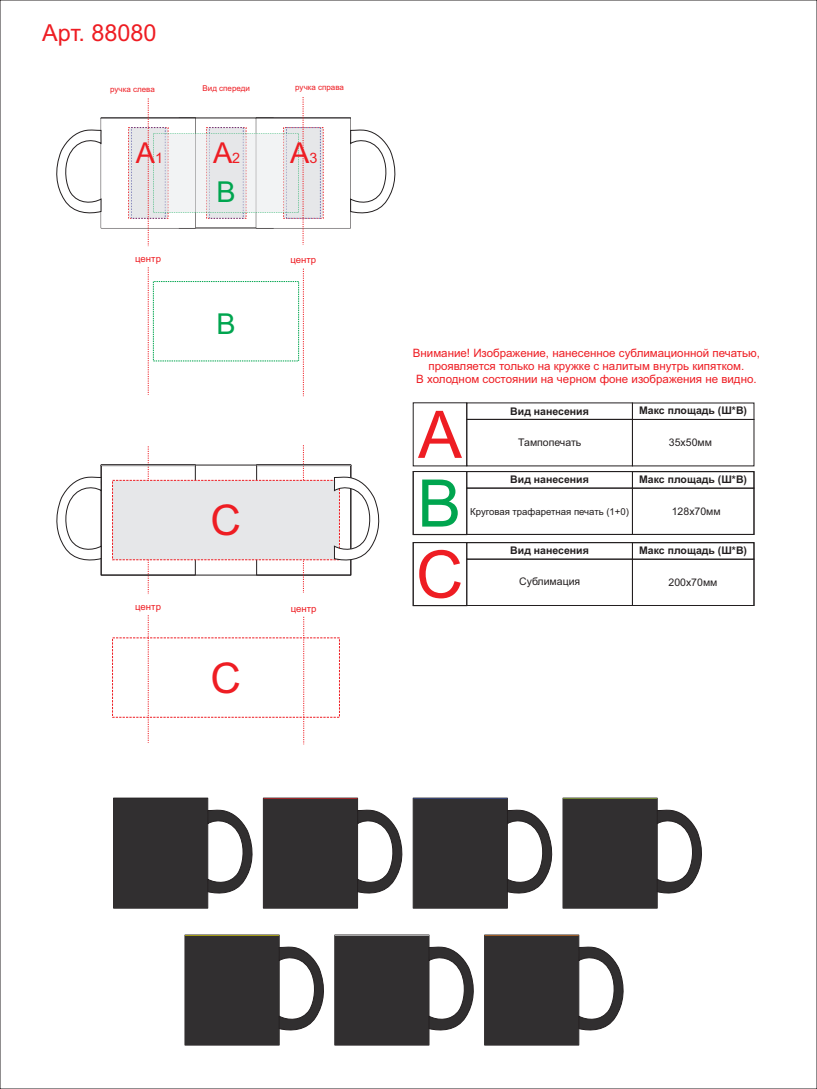
<style>
.page{position:relative;width:817px;height:1089px;background:#fff}
.page>*{position:absolute;margin:0;border:0;box-sizing:border-box;transform-origin:0 0}
.t1{font:65.64px "Arial";color:#ee1d23}
.t2{font:65.64px "Arial";color:#00a54f}
.t3{font:42.32px "Arial";color:#ee1d23}
.t4{font:28.8px "Arial";color:#ee1d23}
.t5{font:28.8px "Arial";color:#00a54f}
.t6{font:23.4px "Arial";color:#ee1d23}
.t7{font:11.52px/12.9px "Arial";color:#ee1d23;text-align:center}
.t8{font:700 10.52px "Arial";color:#231f20}
.t9{font:10.52px "Arial";color:#231f20}
.t10{font:9.6px "Arial";color:#231f20}
.t11{font:9.6px "Arial";color:#ee1d23}
.t12{font:8px "Arial";color:#ee1d23}
.s1{font-size:14.4px}
</style>
<div class="page">
<svg style="left:148px;top:615px;width:1px;height:126px"></svg>
<svg style="left:303px;top:617px;width:1px;height:127px"></svg>
<div style="left:113px;top:798px;width:95px;height:110px;background:#312f30"></div>
<svg style="left:207px;top:809px;width:46px;height:85px"></svg>
<div style="left:185px;top:935px;width:94px;height:110px;background:#312f30"></div>
<svg style="left:279px;top:946px;width:45px;height:85px"></svg>
<div style="left:263px;top:798px;width:94px;height:110px;background:#312f30"></div>
<svg style="left:357px;top:809px;width:46px;height:85px"></svg>
<div style="left:335px;top:935px;width:94px;height:110px;background:#312f30"></div>
<svg style="left:429px;top:946px;width:45px;height:85px"></svg>
<div style="left:413px;top:798px;width:94px;height:110px;background:#312f30"></div>
<svg style="left:507px;top:809px;width:46px;height:85px"></svg>
<div style="left:484px;top:935px;width:94px;height:110px;background:#312f30"></div>
<svg style="left:578px;top:946px;width:46px;height:85px"></svg>
<div style="left:563px;top:798px;width:94px;height:110px;background:#312f30"></div>
<svg style="left:657px;top:809px;width:45px;height:85px"></svg>
<svg style="left:185px;top:935px;width:94px;height:1px"></svg>
<svg style="left:263px;top:798px;width:94px;height:1px"></svg>
<svg style="left:335px;top:935px;width:94px;height:1px"></svg>
<svg style="left:413px;top:798px;width:94px;height:1px"></svg>
<svg style="left:484px;top:935px;width:94px;height:1px"></svg>
<svg style="left:563px;top:798px;width:94px;height:1px"></svg>
<div style="left:466px;top:419px;width:166px;height:47px;border:1px solid #231f20"></div>
<div style="left:632px;top:403px;width:122px;height:17px;border:1px solid #231f20"></div>
<div style="left:466px;top:471px;width:166px;height:17px;border:1px solid #231f20"></div>
<div style="left:466px;top:488px;width:166px;height:46px;border:1px solid #231f20"></div>
<div style="left:632px;top:488px;width:122px;height:46px;border:1px solid #231f20"></div>
<div style="left:632px;top:471px;width:122px;height:17px;border:1px solid #231f20"></div>
<div style="left:413px;top:471px;width:54px;height:64px;border:1px solid #231f20"></div>
<div style="left:466px;top:542px;width:166px;height:17px;border:1px solid #231f20"></div>
<div style="left:466px;top:559px;width:166px;height:47px;border:1px solid #231f20"></div>
<div style="left:632px;top:559px;width:122px;height:47px;border:1px solid #231f20"></div>
<div style="left:632px;top:542px;width:122px;height:17px;border:1px solid #231f20"></div>
<div style="left:413px;top:542px;width:54px;height:64px;border:1px solid #231f20"></div>
<svg style="left:56px;top:445px;width:324px;height:149px"></svg>
<svg style="left:148px;top:267px;width:1px;height:128px"></svg>
<svg style="left:303px;top:268px;width:1px;height:128px"></svg>
<svg style="left:56px;top:97px;width:340px;height:149px"></svg>
<h3 class="t6" style="left:42px;top:24px;width:116px">Арт. 88080</h3>
<p class="t12" style="left:110px;top:86px;width:46px">ручка слева</p>
<p class="t12" style="left:202px;top:85px;width:49px">Вид спереди</p>
<p class="t12" style="left:295px;top:84px;width:50px">ручка справа</p>
<h3 class="t4" style="left:136px;top:142px;width:29px">А<span class="s1">1</span></h3>
<h3 class="t4" style="left:213px;top:142px;width:29px">А<span class="s1">2</span></h3>
<h3 class="t4" style="left:290px;top:142px;width:29px">А<span class="s1">3</span></h3>
<h3 class="t5" style="left:216px;top:181px;width:21px">В</h3>
<p class="t11" style="left:135px;top:255px;width:27px">центр</p>
<p class="t11" style="left:290px;top:256px;width:27px">центр</p>
<h3 class="t5" style="left:216px;top:313px;width:21px">В</h3>
<h2 class="t3" style="left:210px;top:504px;width:32px">С</h2>
<p class="t11" style="left:135px;top:603px;width:27px">центр</p>
<p class="t11" style="left:290px;top:604px;width:27px">центр</p>
<h2 class="t3" style="left:210px;top:662px;width:32px">С</h2>
<p class="t7" style="left:413px;top:348px;width:348px">Внимание! Изображение, нанесенное сублимационной печатью, проявляется только на кружке с налитым внутрь кипятком.<br>В холодном состоянии на черном фоне изображения не видно.</p>
<h1 class="t1" style="left:418px;top:410px;width:45px">A</h1>
<p class="t8" style="left:510px;top:407px;width:80px">Вид нанесения</p>
<p class="t8" style="left:639px;top:406px;width:109px">Макс площадь (Ш*В)</p>
<p class="t9" style="left:518px;top:439px;width:65px">Тампопечать</p>
<p class="t9" style="left:668px;top:439px;width:45px">35х50мм</p>
<h1 class="t2" style="left:417px;top:479px;width:45px">B</h1>
<p class="t8" style="left:510px;top:475px;width:80px">Вид нанесения</p>
<p class="t8" style="left:639px;top:475px;width:109px">Макс площадь (Ш*В)</p>
<p class="t10" style="left:470px;top:508px;width:160px">Круговая трафаретная печать (1+0)</p>
<p class="t9" style="left:671px;top:507px;width:50px">128х70мм</p>
<h1 class="t1" style="left:416px;top:550px;width:49px">C</h1>
<p class="t8" style="left:510px;top:546px;width:80px">Вид нанесения</p>
<p class="t8" style="left:639px;top:546px;width:109px">Макс площадь (Ш*В)</p>
<p class="t9" style="left:519px;top:577px;width:63px">Сублимация</p>
<p class="t9" style="left:668px;top:578px;width:50px">200х70мм</p>
</div>
